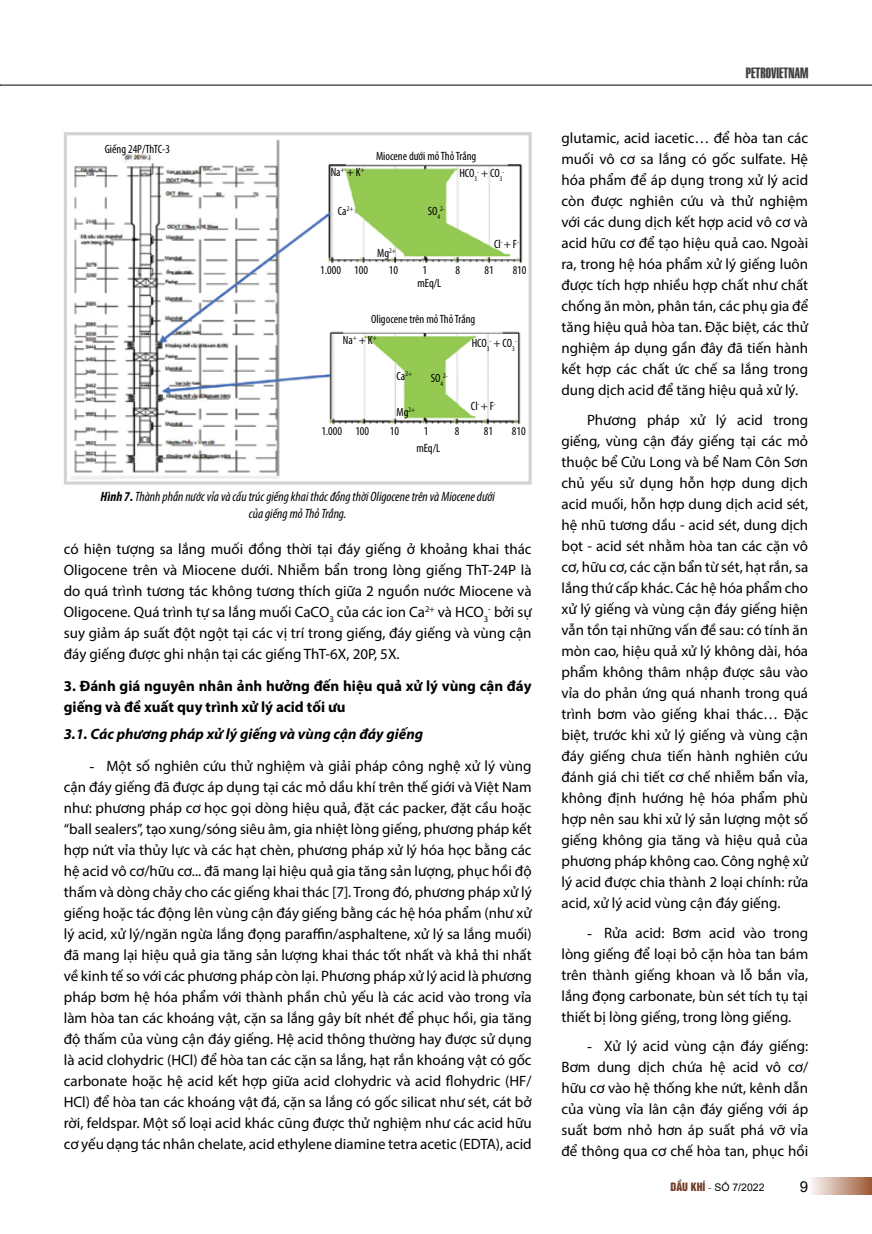
<style>
.page{position:relative;width:872px;height:1234px;background:#fff}
.page>*{position:absolute;margin:0;border:0;box-sizing:border-box;transform-origin:0 0}
.t1{font:15px/21px "Myriad Pro";color:#000;text-align:justify}
.t2{font:700 15px/21px "Myriad Pro";color:#000}
.t3{font:italic 700 15px "Myriad Pro";color:#000}
.t4{font:15px "Arial";color:#000}
.t5{font:14.25px "SFU Swiss BT Extra Compressed";color:#414042}
.t6{font:italic condensed 13.5px/16.5px "Myriad Pro";color:#000;text-align:center}
.t7{font:condensed 12px "Myriad Pro";color:#000}
.t8{font:10.5px "Arial";color:#000}
.t9{font:condensed 7.05px "Myriad Pro";color:#000}
.s1{font-weight:700}
.s2{font-family:"Times New Roman"}
.s3{font-family:"UTM Helvet Ins";color:#733c27}
.s4{font-family:"Times New Roman";color:#733c27}
</style>
<div class="page">
<hr style="left:0;top:85px;width:872px;height:1px;background:#000">
<div style="left:808px;top:1177px;width:64px;height:17px;background:linear-gradient(to right,#fefefd,#9e5b38)"></div>
<img style="left:71px;top:139px;width:452px;height:340px">
<div style="left:64px;top:132px;width:467px;height:352px;border:3px solid #d1d3d4"></div>
<p class="t7" style="left:105px;top:141px;width:67px">Giếng 24P/ThTC-3</p>
<p class="t7" style="left:331px;top:165px;width:36px">Na<sup>+</sup> + K<sup>+</sup></p>
<p class="t7" style="left:338px;top:203px;width:17px">Ca<sup>2+</sup></p>
<p class="t7" style="left:376px;top:149px;width:102px">Miocene dưới mỏ Thỏ Trắng</p>
<p class="t7" style="left:377px;top:246px;width:20px">Mg<sup>2+</sup></p>
<p class="t7" style="left:428px;top:204px;width:14px">SO<sub>4</sub></p>
<p class="t9" style="left:440px;top:204px;width:6px">2-</p>
<p class="t7" style="left:459px;top:166px;width:45px">HCO<sub>3</sub><sup>-</sup> + CO<sub>3</sub></p>
<p class="t7" style="left:494px;top:237px;width:26px">Cl<sup>-</sup> + F<sup>-</sup></p>
<p class="t7" style="left:320px;top:263px;width:49px">1.000 100</p>
<p class="t7" style="left:389px;top:263px;width:11px">10</p>
<p class="t7" style="left:422px;top:263px;width:6px">1</p>
<p class="t7" style="left:455px;top:263px;width:6px">8</p>
<p class="t7" style="left:484px;top:263px;width:11px">81</p>
<p class="t7" style="left:512px;top:263px;width:15px">810</p>
<p class="t7" style="left:417px;top:276px;width:25px">mEq/L</p>
<p class="t7" style="left:371px;top:312px;width:106px">Oligocene trên mỏ Thỏ Trắng</p>
<p class="t7" style="left:343px;top:332px;width:36px">Na<sup>+</sup> + K<sup>+</sup></p>
<p class="t7" style="left:396px;top:368px;width:17px">Ca<sup>2+</sup></p>
<p class="t7" style="left:396px;top:405px;width:20px">Mg<sup>2+</sup></p>
<p class="t7" style="left:431px;top:370px;width:14px">SO<sub>4</sub></p>
<p class="t9" style="left:443px;top:371px;width:6px">2-</p>
<p class="t7" style="left:472px;top:335px;width:45px">HCO<sub>3</sub><sup>-</sup> + CO<sub>3</sub></p>
<p class="t7" style="left:471px;top:399px;width:26px">Cl<sup>-</sup> + F<sup>-</sup></p>
<p class="t7" style="left:321px;top:423px;width:49px">1.000 100</p>
<p class="t7" style="left:390px;top:423px;width:11px">10</p>
<p class="t7" style="left:424px;top:423px;width:6px">1</p>
<p class="t7" style="left:455px;top:423px;width:6px">8</p>
<p class="t7" style="left:484px;top:423px;width:11px">81</p>
<p class="t7" style="left:512px;top:423px;width:15px">810</p>
<p class="t7" style="left:416px;top:440px;width:25px">mEq/L</p>
<p class="t6" style="left:101px;top:488px;width:396px"><span class="s1">Hình 7.</span> Thành phần nước vỉa và cấu trúc giếng khai thác đồng thời Oligocene trên và Miocene dưới của giếng mỏ Thỏ Trắng.</p>
<p class="t1" style="left:64px;top:538px;width:469px">có hiện tượng sa lắng muối đồng thời tại đáy giếng ở khoảng khai thác Oligocene trên và Miocene dưới. Nhiễm bẩn trong lòng giếng ThT-24P là do quá trình tương tác không tương thích giữa 2 nguồn nước Miocene và Oligocene. Quá trình tự sa lắng muối CaCO<sub>3</sub> của các ion Ca<sup>2+</sup> và HCO<sub>3</sub><sup>-</sup> bởi sự suy giảm áp suất đột ngột tại các vị trí trong giếng, đáy giếng và vùng cận đáy giếng được ghi nhận tại các giếng ThT-6X, 20P, 5X.</p>
<p class="t2" style="left:64px;top:674px;width:469px">3. Đánh giá nguyên nhân ảnh hưởng đến hiệu quả xử lý vùng cận đáy giếng và đề xuất quy trình xử lý acid tối ưu</p>
<p class="t3" style="left:64px;top:724px;width:361px">3.1. Các phương pháp xử lý giếng và vùng cận đáy giếng</p>
<p class="t1" style="left:64px;top:754px;width:469px;text-indent:26px"><span class="s2">-</span> Một số nghiên cứu thử nghiệm và giải pháp công nghệ xử lý vùng cận đáy giếng đã được áp dụng tại các mỏ dầu khí trên thế giới và Việt Nam như: phương pháp cơ học gọi dòng hiệu quả, đặt các packer, đặt cầu hoặc “ball sealers”, tạo xung/sóng siêu âm, gia nhiệt lòng giếng, phương pháp kết hợp nứt vỉa thủy lực và các hạt chèn, phương pháp xử lý hóa học bằng các hệ acid vô cơ/hữu cơ... đã mang lại hiệu quả gia tăng sản lượng, phục hồi độ thấm và dòng chảy cho các giếng khai thác [7]. Trong đó, phương pháp xử lý giếng hoặc tác động lên vùng cận đáy giếng bằng các hệ hóa phẩm (như xử lý acid, xử lý/ngăn ngừa lắng đọng paraffin/asphaltene, xử lý sa lắng muối) đã mang lại hiệu quả gia tăng sản lượng khai thác tốt nhất và khả thi nhất về kinh tế so với các phương pháp còn lại. Phương pháp xử lý acid là phương pháp bơm hệ hóa phẩm với thành phần chủ yếu là các acid vào trong vỉa làm hòa tan các khoáng vật, cặn sa lắng gây bít nhét để phục hồi, gia tăng độ thấm của vùng cận đáy giếng. Hệ acid thông thường hay được sử dụng là acid clohydric (HCl) để hòa tan các cặn sa lắng, hạt rắn khoáng vật có gốc carbonate hoặc hệ acid kết hợp giữa acid clohydric và acid flohydric (HF/ HCl) để hòa tan các khoáng vật đá, cặn sa lắng có gốc silicat như sét, cát bở rời, feldspar. Một số loại acid khác cũng được thử nghiệm như các acid hữu cơ yếu dạng tác nhân chelate, acid ethylene diamine tetra acetic (EDTA), acid</p>
<p class="t5" style="left:746px;top:62px;width:64px">PETROVIETNAM</p>
<p class="t1" style="left:561px;top:127px;width:248px">glutamic, acid iacetic… để hòa tan các muối vô cơ sa lắng có gốc sulfate. Hệ hóa phẩm để áp dụng trong xử lý acid còn được nghiên cứu và thử nghiệm với các dung dịch kết hợp acid vô cơ và acid hữu cơ để tạo hiệu quả cao. Ngoài ra, trong hệ hóa phẩm xử lý giếng luôn được tích hợp nhiều hợp chất như chất chống ăn mòn, phân tán, các phụ gia để tăng hiệu quả hòa tan. Đặc biệt, các thử nghiệm áp dụng gần đây đã tiến hành kết hợp các chất ức chế sa lắng trong dung dịch acid để tăng hiệu quả xử lý.</p>
<p class="t1" style="left:561px;top:409px;width:248px;text-indent:26px">Phương pháp xử lý acid trong giếng, vùng cận đáy giếng tại các mỏ thuộc bể Cửu Long và bể Nam Côn Sơn chủ yếu sử dụng hỗn hợp dung dịch acid muối, hỗn hợp dung dịch acid sét, hệ nhũ tương dầu - acid sét, dung dịch bọt - acid sét nhằm hòa tan các cặn vô cơ, hữu cơ, các cặn bẩn từ sét, hạt rắn, sa lắng thứ cấp khác. Các hệ hóa phẩm cho xử lý giếng và vùng cận đáy giếng hiện vẫn tồn tại những vấn đề sau: có tính ăn mòn cao, hiệu quả xử lý không dài, hóa phẩm không thâm nhập được sâu vào vỉa do phản ứng quá nhanh trong quá trình bơm vào giếng khai thác… Đặc biệt, trước khi xử lý giếng và vùng cận đáy giếng chưa tiến hành nghiên cứu đánh giá chi tiết cơ chế nhiễm bẩn vỉa, không định hướng hệ hóa phẩm phù hợp nên sau khi xử lý sản lượng một số giếng không gia tăng và hiệu quả của phương pháp không cao. Công nghệ xử lý acid được chia thành 2 loại chính: rửa acid, xử lý acid vùng cận đáy giếng.</p>
<p class="t1" style="left:561px;top:921px;width:248px;text-indent:26px"><span class="s2">-</span> Rửa acid: Bơm acid vào trong lòng giếng để loại bỏ cặn hòa tan bám trên thành giếng khoan và lỗ bắn vỉa, lắng đọng carbonate, bùn sét tích tụ tại thiết bị lòng giếng, trong lòng giếng.</p>
<p class="t1" style="left:561px;top:1035px;width:248px;text-indent:26px"><span class="s2">-</span> Xử lý acid vùng cận đáy giếng:<br>Bơm dung dịch chứa hệ acid vô cơ/ hữu cơ vào hệ thống khe nứt, kênh dẫn của vùng vỉa lân cận đáy giếng với áp suất bơm nhỏ hơn áp suất phá vỡ vỉa để thông qua cơ chế hòa tan, phục hồi</p>
<p class="t8" style="left:670px;top:1179px;width:96px"><span class="s3">DẦU KHÍ</span> <span class="s4">-</span> SỐ 7/2022</p>
<p class="t4" style="left:800px;top:1175px;width:10px">9</p>
</div>
